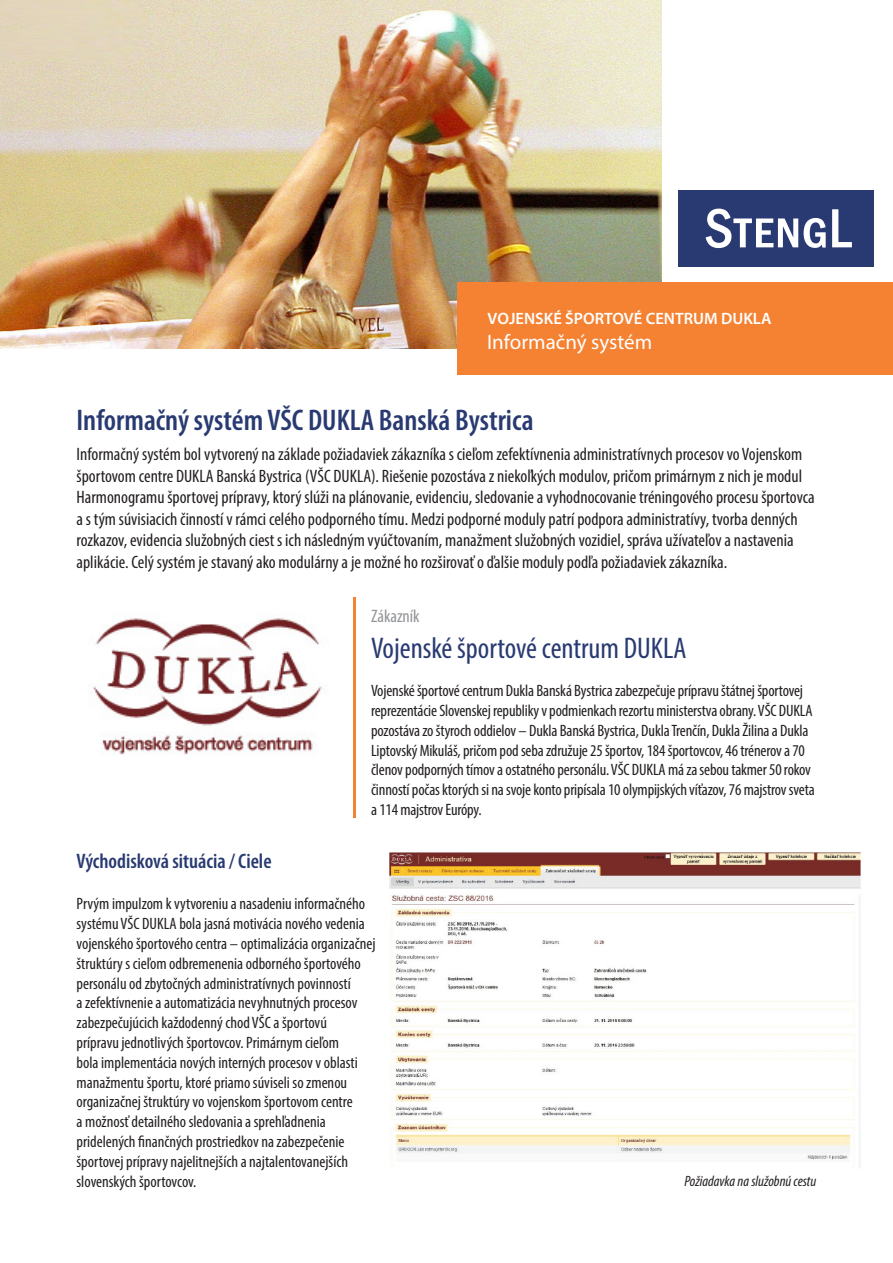
<style>
.page{position:relative;width:893px;height:1263px;background:#fff}
.page>*{position:absolute;margin:0;border:0;box-sizing:border-box;transform-origin:0 0}
.t1{font:600 condensed 30px "Myriad Pro";color:#283a71}
.t2{font:condensed 30px "Myriad Pro";color:#283a71}
.Nadpis{font:600 condensed 21px "Myriad Pro";color:#283a71}
.t3{font:21px "Myriad Pro";color:#fff}
.t4{font:condensed 18px/21.6px "Myriad Pro";color:#231f20}
.t5{font:condensed 18px "Myriad Pro";color:#919396}
.TextNormal{font:condensed 16.5px/19.8px "Myriad Pro";color:#231f20}
.t6{font:600 16.5px "Myriad Pro";color:#fff}
.TextNormal-2{font:italic condensed 15px "Myriad Pro";color:#231f20}
</style>
<div class="page">
<hr style="left:353px;top:597px;width:2px;height:221px;background:#f48232">
<img style="left:0;top:0;width:662px;height:349px">
<div style="left:678px;top:190px;width:196px;height:76px;background:#283a71"></div>
<svg style="left:706px;top:209px;width:146px;height:39px"></svg>
<div style="left:458px;top:282px;width:435px;height:93px;background:#f48232"></div>
<img style="left:93px;top:618px;width:229px;height:137px">
<img style="left:389px;top:853px;width:472px;height:315px">
<p class="t6" style="left:488px;top:307px;width:286px">VOJENSKÉ ŠPORTOVÉ CENTRUM DUKLA</p>
<p class="t3" style="left:487px;top:329px;width:167px">Informačný systém</p>
<p class="t1" style="left:77px;top:403px;width:459px">Informačný systém VŠC DUKLA Banská Bystrica</p>
<p class="t4" style="left:77px;top:443px;width:740px">Informačný systém bol vytvorený na základe požiadaviek zákazníka s cieľom zefektívnenia administratívnych procesov vo Vojenskom športovom centre DUKLA Banská Bystrica (VŠC DUKLA). Riešenie pozostáva z niekoľkých modulov, pričom primárnym z nich je modul Harmonogramu športovej prípravy, ktorý slúži na plánovanie, evidenciu, sledovanie a vyhodnocovanie tréningového procesu športovca a s tým súvisiacich činností v rámci celého podporného tímu. Medzi podporné moduly patrí podpora administratívy, tvorba denných rozkazov, evidencia služobných ciest s ich následným vyúčtovaním, manažment služobných vozidiel, správa užívateľov a nastavenia aplikácie. Celý systém je stavaný ako modulárny a je možné ho rozširovať o ďalšie moduly podľa požiadaviek zákazníka.</p>
<p class="t5" style="left:371px;top:605px;width:50px">Zákazník</p>
<p class="t2" style="left:371px;top:630px;width:317px">Vojenské športové centrum DUKLA</p>
<p class="TextNormal" style="left:371px;top:681px;width:445px">Vojenské športové centrum Dukla Banská Bystrica zabezpečuje prípravu štátnej športovej reprezentácie Slovenskej republiky vpodmienkach rezortu ministerstva obrany. VŠC DUKLA pozostáva zo štyroch oddielov – Dukla Banská Bystrica, Dukla Trenčín, Dukla Žilina a Dukla Liptovský Mikuláš, pričom pod seba združuje 25 športov, 184 športovcov, 46 trénerov a70 členov podporných tímov aostatného personálu. VŠC DUKLA má za sebou takmer 50 rokov činností počas ktorých si na svoje konto pripísala 10 olympijských víťazov, 76 majstrov sveta a114 majstrov Európy.</p>
<p class="Nadpis" style="left:77px;top:850px;width:197px">Východisková situácia / Ciele</p>
<p class="TextNormal" style="left:77px;top:894px;width:300px">Prvým impulzom k vytvoreniu a nasadeniu informačného systému VŠC DUKLA bola jasná motivácia nového vedenia vojenského športového centra – optimalizácia organizačnej štruktúry s cieľom odbremenenia odborného športového personálu od zbytočných administratívnych povinností<br>a zefektívnenie a automatizácia nevyhnutných procesov zabezpečujúcich každodenný chod VŠC a športovú<br>prípravu jednotlivých športovcov. Primárnym cieľom<br>bola implementácia nových interných procesov v oblasti manažmentu športu, ktoré priamo súviseli so zmenou organizačnej štruktúry vo vojenskom športovom centre<br>a možnosť detailného sledovania a sprehľadnenia pridelených finančných prostriedkov na zabezpečenie športovej prípravy najelitnejších a najtalentovanejších slovenských športovcov.</p>
<p class="TextNormal-2" style="left:684px;top:1172px;width:133px">Požiadavka na služobnú cestu</p>
</div>
